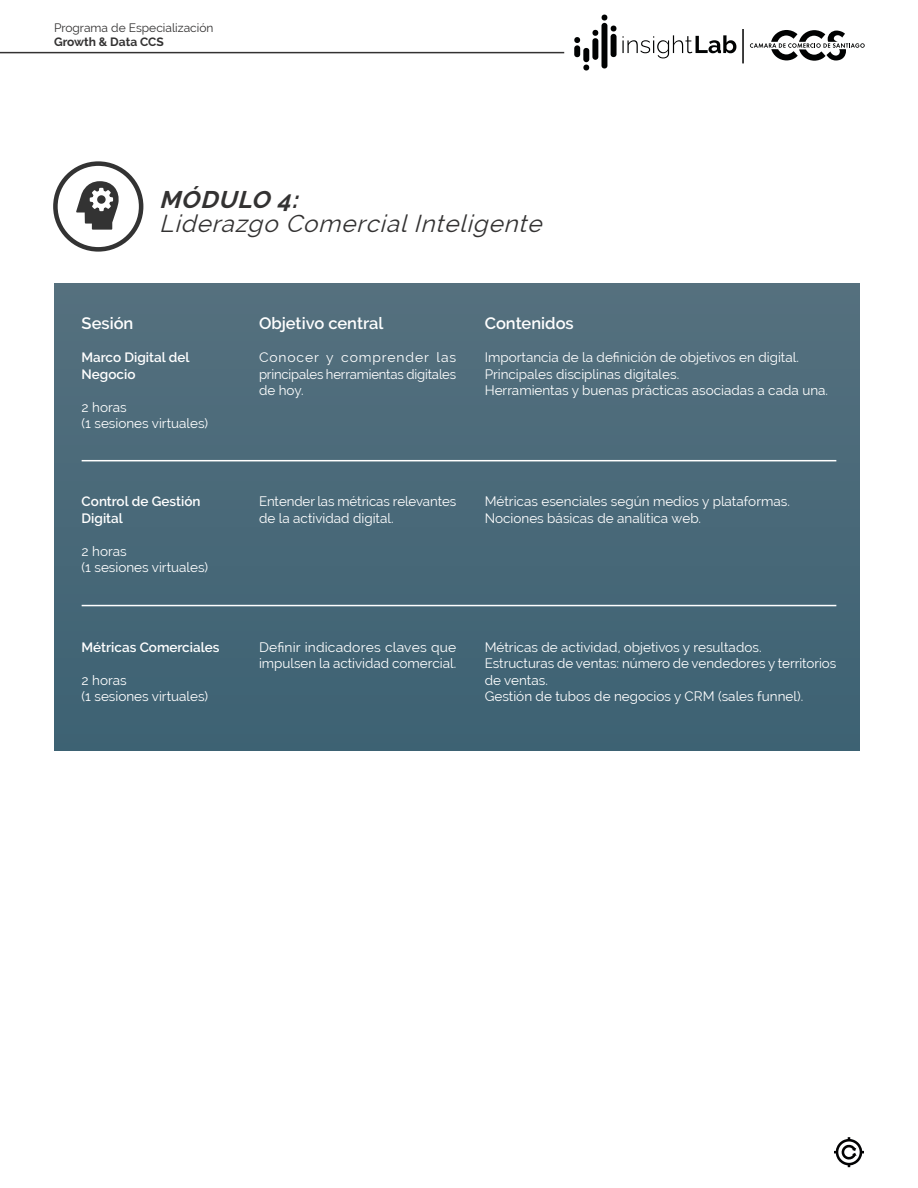
<style>
.page{position:relative;width:918px;height:1188px;background:#fff}
.page>*{position:absolute;margin:0;border:0;box-sizing:border-box;transform-origin:0 0}
.t1{font:italic 24px "Raleway";color:#333232}
.t2{font:italic 700 24px "Raleway";color:#333232}
.t3{font:600 16.5px "Raleway";color:#fff}
.t4{font:13.5px/16.5px "Raleway";color:#fff}
.t5{font:600 13.5px/16.5px "Raleway";color:#fff}
.t6{font:12px "Raleway";color:#333232}
.t7{font:700 12px "Raleway";color:#333232}
</style>
<div class="page">
<div style="left:54px;top:284px;width:806px;height:466px;background:#496979"></div>
<hr style="left:82px;top:460px;width:754px;height:1px;background:#fff">
<hr style="left:82px;top:605px;width:754px;height:1px;background:#fff">
<div style="left:53px;top:161px;width:90px;height:91px;border:5px solid #333;border-radius:50%"></div>
<svg style="left:76px;top:181px;width:43px;height:49px"></svg>
<div style="left:97px;top:195px;width:9px;height:9px;background:#333;border-radius:50%"></div>
<hr style="left:0;top:52px;width:564px;height:1px;background:#333232">
<svg style="left:834px;top:1137px;width:30px;height:30px"></svg>
<svg style="left:574px;top:15px;width:162px;height:56px"></svg>
<hr style="left:742px;top:29px;width:2px;height:34px;background:#000">
<svg style="left:750px;top:30px;width:115px;height:31px"></svg>
<p class="t6" style="left:54px;top:21px;width:161px">Programa de Especialización</p>
<p class="t7" style="left:54px;top:35px;width:111px">Growth &amp; Data CCS</p>
<h1 class="t2" style="left:159px;top:186px;width:147px">MÓDULO 4:</h1>
<h1 class="t1" style="left:159px;top:209px;width:391px">Liderazgo ComercialInteligente</h1>
<p class="t3" style="left:82px;top:314px;width:53px">Sesión</p>
<p class="t3" style="left:259px;top:314px;width:126px">Objetivo central</p>
<p class="t3" style="left:485px;top:314px;width:91px">Contenidos</p>
<p class="t5" style="left:82px;top:349px;width:109px">Marco Digital del<br>Negocio</p>
<p class="t4" style="left:82px;top:399px;width:128px">2 horas<br>(1 sesiones virtuales)</p>
<p class="t5" style="left:82px;top:493px;width:120px">Control de Gestión<br>Digital</p>
<p class="t4" style="left:82px;top:542px;width:128px">2 horas<br>(1 sesiones virtuales)</p>
<p class="t5" style="left:82px;top:639px;width:139px">Métricas Comerciales</p>
<p class="t4" style="left:82px;top:672px;width:128px">2 horas<br>(1 sesiones virtuales)</p>
<p class="t4" style="left:259px;top:349px;width:199px;text-align:justify">Conocer y comprender las principales herramientas digitales de hoy.</p>
<p class="t4" style="left:485px;top:349px;width:345px">Importancia de la definición de objetivos en digital.<br>Principales disciplinas digitales.<br>Herramientas y buenas prácticas asociadas a cada una.</p>
<p class="t4" style="left:259px;top:493px;width:199px">Entender las métricas relevantes de la actividad digital.</p>
<p class="t4" style="left:485px;top:493px;width:307px">Métricas esenciales según medios y plataformas.<br>Nociones básicas de analítica web.</p>
<p class="t4" style="left:259px;top:639px;width:199px">Definir indicadores claves que impulsen la actividad comercial.</p>
<p class="t4" style="left:485px;top:639px;width:353px">Métricas de actividad, objetivos y resultados.<br>Estructuras de ventas: número de vendedores y territorios de ventas.<br>Gestión de tubos de negocios y CRM (sales funnel).</p>
</div>
